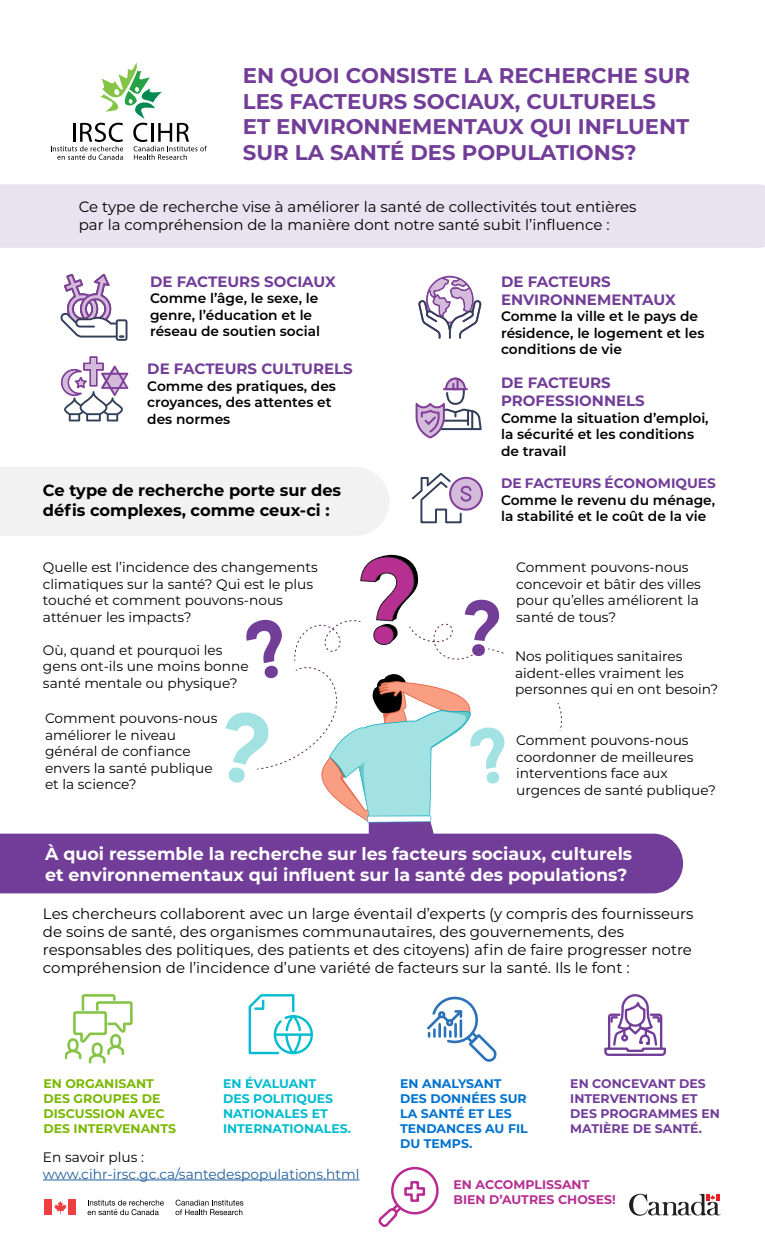
<style>
.page{position:relative;width:765px;height:1260px;background:#fff}
.page>*{position:absolute;margin:0;border:0;box-sizing:border-box;transform-origin:0 0}
.t1{font:700 21.25px/25.5px "Montserrat";color:#723d98}
.t2{font:700 17.5px/21px "Montserrat";color:#fff}
.t3{font:700 16.25px/19.5px "Montserrat";color:#000}
.t4{font:15px/18px "Montserrat";color:#000}
.t5{font:700 15px/18px "Montserrat";color:#723d98}
.t6{font:13.75px/16.5px "Montserrat";color:#000}
.t7{font:600 13.75px/16.5px "Montserrat";color:#000}
.t8{font:13.75px "Montserrat";color:#215e9e}
.t9{font:700 13.75px "Montserrat";color:#723d98}
.t10{font:700 12.5px/15px "Montserrat";color:#723d98}
.t11{font:700 12.5px/15px "Montserrat";color:#0073cf}
.t12{font:700 12.5px/15px "Montserrat";color:#7ab800}
.t13{font:700 12.5px/15px "Montserrat";color:#00bccf}
.t14{font:700 12.5px/15px "Montserrat";color:#b63092}
</style>
<div class="page">
<svg style="left:629px;top:1194px;width:92px;height:22px"></svg>
<div style="left:45px;top:1200px;width:7px;height:15px;background:#ef3e42"></div>
<div style="left:69px;top:1200px;width:7px;height:15px;background:#ef3e42"></div>
<svg style="left:54px;top:1201px;width:12px;height:13px"></svg>
<svg style="left:176px;top:1200px;width:67px;height:15px"></svg>
<svg style="left:88px;top:1200px;width:76px;height:15px"></svg>
<div style="left:0;top:467px;width:389px;height:69px;background:#f2f2f2"></div>
<svg style="left:226px;top:555px;width:337px;height:279px"></svg>
<div style="left:450px;top:478px;width:32px;height:31px;background:#d4bbdb;border-radius:50%"></div>
<div style="left:449px;top:477px;width:34px;height:34px;border:2px solid #814098;border-radius:50%"></div>
<svg style="left:411px;top:472px;width:61px;height:52px"></svg>
<div style="left:504px;top:648px;width:220px;height:54px;background:#fff"></div>
<div style="left:516px;top:732px;width:200px;height:77px;background:#fff"></div>
<div style="left:0;top:834px;width:683px;height:59px;background:#723d98"></div>
<svg style="left:604px;top:994px;width:62px;height:62px"></svg>
<svg style="left:248px;top:994px;width:65px;height:61px"></svg>
<svg style="left:427px;top:996px;width:70px;height:66px"></svg>
<svg style="left:66px;top:994px;width:67px;height:70px"></svg>
<div style="left:391px;top:1167px;width:48px;height:47px;border:2px solid #b92a90;border-radius:50%"></div>
<svg style="left:379px;top:1180px;width:47px;height:47px"></svg>
<div style="left:0;top:184px;width:765px;height:64px;background:#e9e2ef"></div>
<svg style="left:61px;top:356px;width:67px;height:65px"></svg>
<svg style="left:60px;top:274px;width:67px;height:67px"></svg>
<svg style="left:418px;top:276px;width:64px;height:63px"></svg>
<svg style="left:415px;top:377px;width:67px;height:62px"></svg>
<svg style="left:51px;top:62px;width:156px;height:98px"></svg>
<hr style="left:43px;top:1180px;width:316px;height:1px;background:#215e9e">
<h1 class="t1" style="left:243px;top:62px;width:449px">EN QUOI CONSISTE LA RECHERCHE SUR<br>LES FACTEURS SOCIAUX, CULTURELS<br>ET ENVIRONNEMENTAUX QUI INFLUENT<br>SUR LA SANTÉ DES POPULATIONS?</h1>
<p class="t4" style="left:79px;top:197px;width:559px">Ce type de recherche vise à améliorer la santé de collectivités tout entières par la compréhension de la manière dont notre santé subit l’influence :</p>
<p class="t5" style="left:150px;top:272px;width:187px">DE FACTEURS SOCIAUX</p>
<p class="t7" style="left:150px;top:289px;width:172px">Comme l’âge, le sexe, le genre, l’éducation et le réseau de soutien social</p>
<p class="t5" style="left:147px;top:359px;width:207px">DE FACTEURS CULTURELS</p>
<p class="t7" style="left:147px;top:377px;width:190px">Comme des pratiques, des croyances, des attentes et des normes</p>
<p class="t3" style="left:43px;top:480px;width:300px">Ce type de recherche porte sur des défis complexes, comme ceux-ci :</p>
<p class="t5" style="left:501px;top:272px;width:176px">DE FACTEURS<br>ENVIRONNEMENTAUX</p>
<p class="t7" style="left:501px;top:307px;width:205px">Comme la ville et le pays de résidence, le logement et les conditions de vie</p>
<p class="t5" style="left:501px;top:373px;width:145px">DE FACTEURS<br>PROFESSIONNELS</p>
<p class="t7" style="left:501px;top:409px;width:209px">Comme la situation d’emploi, la sécurité et les conditions de travail</p>
<p class="t9" style="left:501px;top:473px;width:216px">DE FACTEURS ÉCONOMIQUES</p>
<p class="t7" style="left:501px;top:491px;width:216px">Comme le revenu du ménage, la stabilité et le coût de la vie</p>
<p class="t6" style="left:43px;top:559px;width:276px">Quelle est l’incidence des changements climatiques sur la santé? Qui est le plus touché et comment pouvons-nous atténuer les impacts?</p>
<p class="t6" style="left:516px;top:559px;width:186px">Comment pouvons-nous concevoir et bâtir des villes pour qu’elles améliorent la santé de tous?</p>
<p class="t6" style="left:515px;top:648px;width:205px">Nos politiques sanitaires aident-elles vraiment les personnes qui en ont besoin?</p>
<p class="t6" style="left:516px;top:731px;width:201px">Comment pouvons-nous coordonner de meilleures interventions face aux urgences de santé publique?</p>
<p class="t6" style="left:43px;top:641px;width:207px">Où, quand et pourquoi les gens ont-ils une moins bonne santé mentale ou physique?</p>
<p class="t6" style="left:45px;top:709px;width:174px">Comment pouvons-nous améliorer le niveau général de confiance envers la santé publique et la science?</p>
<p class="t2" style="left:45px;top:843px;width:589px">À quoi ressemble la recherche sur les facteurs sociaux, culturels et environnementaux qui influent sur la santé des populations?</p>
<p class="t4" style="left:43px;top:904px;width:652px">Les chercheurs collaborent avec un large éventail d’experts (y compris des fournisseurs de soins de santé, des organismes communautaires, des gouvernements, des responsables des politiques, des patients et des citoyens) afin de faire progresser notre compréhension de l’incidence d’une variété de facteurs sur la santé. Ils le font :</p>
<p class="t12" style="left:43px;top:1075px;width:134px">EN ORGANISANT<br>DES GROUPES DE<br>DISCUSSION AVEC<br>DES INTERVENANTS</p>
<p class="t13" style="left:223px;top:1075px;width:130px">EN ÉVALUANT<br>DES POLITIQUES<br>NATIONALES ET<br>INTERNATIONALES.</p>
<p class="t11" style="left:400px;top:1075px;width:129px">EN ANALYSANT<br>DES DONNÉES SUR<br>LA SANTÉ ET LES<br>TENDANCES AU FIL<br>DU TEMPS.</p>
<p class="t10" style="left:570px;top:1075px;width:151px">EN CONCEVANT DES<br>INTERVENTIONS ET<br>DES PROGRAMMES EN<br>MATIÈRE DE SANTÉ.</p>
<p class="t14" style="left:454px;top:1177px;width:164px">EN ACCOMPLISSANT<br>BIEN D’AUTRES CHOSES!</p>
<p class="t6" style="left:43px;top:1148px;width:103px">En savoir plus :</p>
<p class="t8" style="left:43px;top:1164px;width:318px">www.cihr-irsc.gc.ca/santedespopulations.html</p>
</div>
